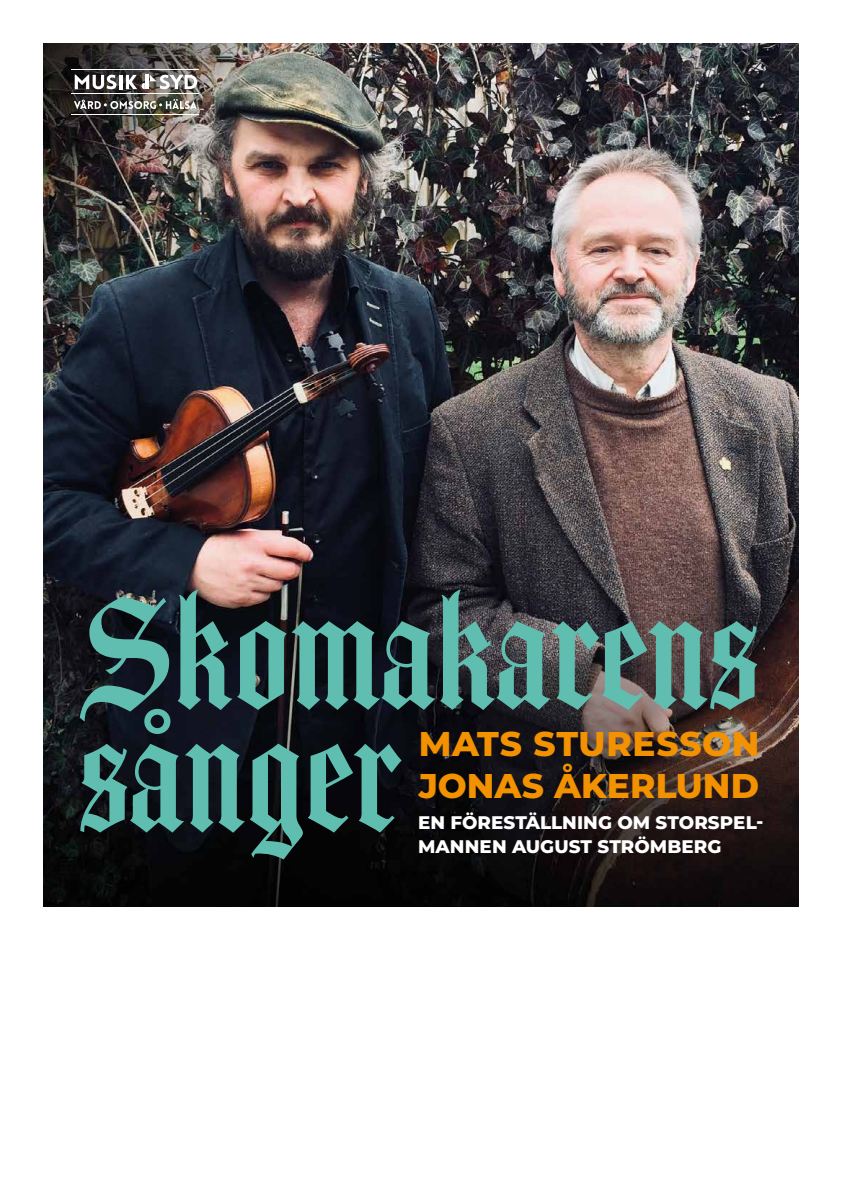
<style>
.page{position:relative;width:842px;height:1191px;background:#fff}
.page>*{position:absolute;margin:0;border:0;box-sizing:border-box;transform-origin:0 0}
.t1{font:150.5px/122.6px "Amador";color:#60beb0}
.t2{font:800 34.3px/41.2px "Montserrat";letter-spacing:.01em;color:#f39200}
.t3{font:800 18.2px/24.3px "Montserrat";letter-spacing:.005em;color:#fff}
</style>
<div class="page">
<img style="left:43px;top:43px;width:756px;height:864px">
<svg style="left:75px;top:75px;width:41px;height:16px"></svg>
<hr style="left:119px;top:75px;width:3px;height:14px;background:#fff">
<hr style="left:72px;top:69px;width:127px;height:1px;background:#fff">
<hr style="left:72px;top:93px;width:127px;height:1px;background:#fff">
<hr style="left:72px;top:114px;width:127px;height:1px;background:#fff">
<svg style="left:126px;top:75px;width:73px;height:14px"></svg>
<svg style="left:74px;top:99px;width:123px;height:10px"></svg>
<h1 class="t1" style="left:79px;top:595px;width:682px">Skomakarens sånger</h1>
<h2 class="t2" style="left:419px;top:721px;width:342px">MATS STURESSON<br>JONAS ÅKERLUND</h2>
<p class="t3" style="left:418px;top:809px;width:347px">EN FÖRESTÄLLNING OM STORSPEL-<br>MANNEN AUGUST STRÖMBERG</p>
</div>
